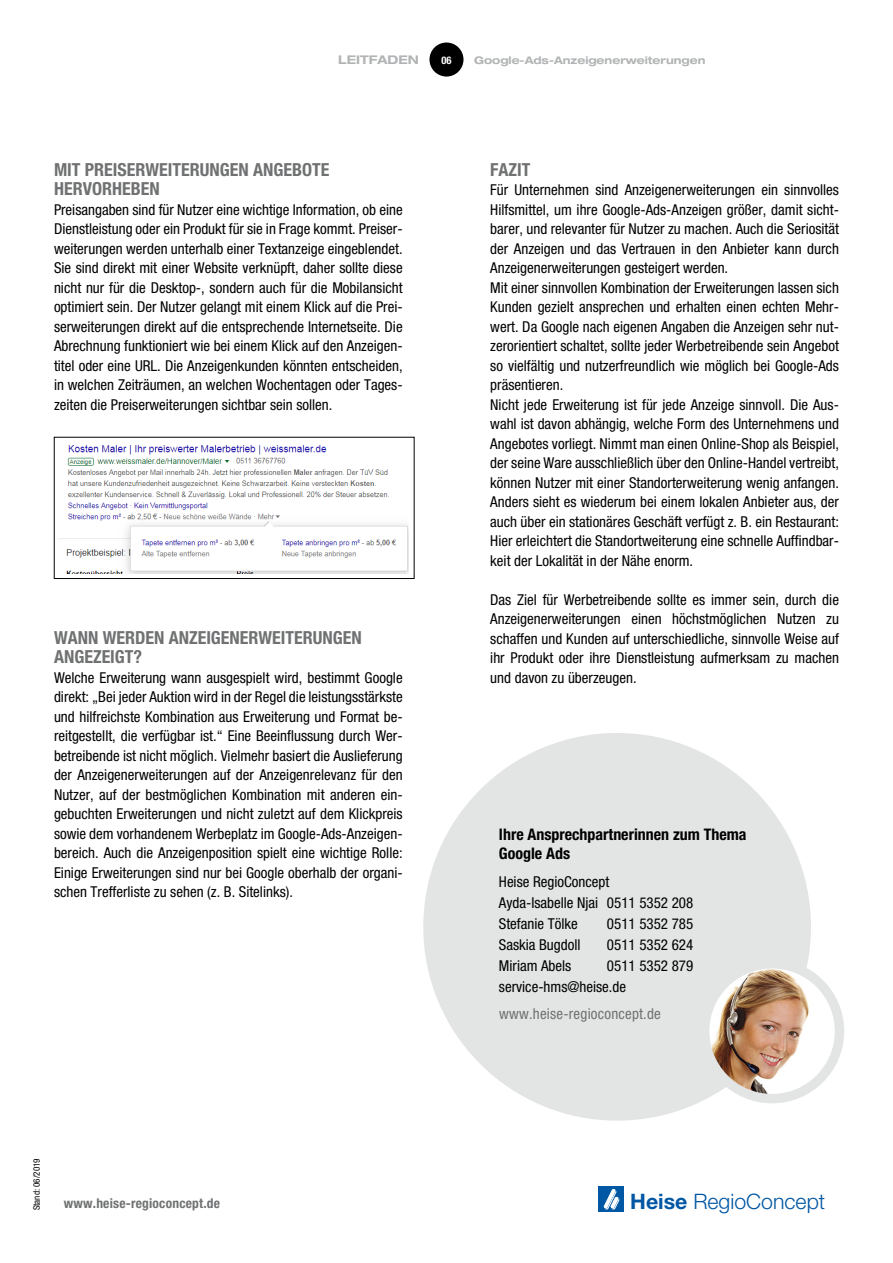
<style>
.page{position:relative;width:893px;height:1263px;background:#fff}
.page>*{position:absolute;margin:0;border:0;box-sizing:border-box;transform-origin:0 0}
.t1{font:300 21.3px "Helvetica Neue";color:#0057a3}
.t2{font:700 condensed 18px/19.5px "Helvetica Neue";color:#707172}
.t3{font:700 condensed 15.9px "Helvetica Neue";color:#000}
.t4{font:condensed 15px/19.5px "Helvetica Neue";color:#000;text-align:justify}
.t5{font:condensed 15px "Helvetica Neue";letter-spacing:.015em;color:#707172}
.t6{font:700 condensed 13.5px "Helvetica Neue";letter-spacing:.015em;color:#707172}
.t7{font:700 expanded 12px "Helvetica Neue";color:#b1b3b4}
.t8{font:700 expanded 10.5px "Helvetica Neue";color:#b1b3b4}
.t9{font:700 condensed 10.5px "Helvetica Neue";color:#fff}
.t10{font:condensed 9px "Helvetica Neue";color:#000}
.s1{font-weight:700}
</style>
<div class="page">
<div style="left:598px;top:1186px;width:26px;height:26px;background:#0057a3"></div>
<svg style="left:603px;top:1189px;width:17px;height:21px"></svg>
<div style="left:429px;top:43px;width:34px;height:34px;background:#000;border-radius:50%"></div>
<div style="left:54px;top:437px;width:360px;height:142px;border:1px solid #000"></div>
<img style="left:59px;top:445px;width:350px;height:128px">
<div style="left:423px;top:733px;width:388px;height:388px;background:#e3e4e4;border-radius:50%"></div>
<svg style="left:705px;top:964px;width:134px;height:134px"></svg>
<img style="left:711px;top:969px;width:113px;height:129px">
<div style="left:700px;top:959px;width:144px;height:144px;border:9px solid #e3e4e4;border-radius:50%"></div>
<p class="t7" style="left:338px;top:52px;width:82px">LEITFADEN</p>
<p class="t9" style="left:441px;top:54px;width:12px">06</p>
<p class="t8" style="left:474px;top:54px;width:233px">Google-Ads-Anzeigenerweiterungen</p>
<p class="t2" style="left:54px;top:159px;width:277px">MIT PREISERWEITERUNGEN ANGEBOTE<br>HERVORHEBEN</p>
<p class="t4" style="left:54px;top:199px;width:350px">Preisangaben sind für Nutzer eine wichtige Information, ob eine Dienstleistung oder ein Produkt für sie in Frage kommt. Preiser&shy;weiterungen werden unterhalb einer Textanzeige eingeblendet.<br>Sie sind direkt mit einer Website verknüpft, daher sollte diese nicht nur für die Desktop-, sondern auch für die Mobilansicht optimiert sein. Der Nutzer gelangt mit einem Klick auf die Prei&shy;serweiterungen direkt auf die entsprechende Internetseite. Die Abrechnung funktioniert wie bei einem Klick auf den Anzeigen&shy;titel oder eine URL. Die Anzeigenkunden könnten entscheiden, in welchen Zeiträumen, an welchen Wochentagen oder Tages&shy;zeiten die Preiserweiterungen sichtbar sein sollen.</p>
<p class="t2" style="left:54px;top:627px;width:309px">WANN WERDEN ANZEIGENERWEITERUNGEN</p>
<p class="t2" style="left:54px;top:647px;width:90px">ANGEZEIGT?</p>
<p class="t4" style="left:54px;top:667px;width:350px">Welche Erweiterung wann ausgespielt wird, bestimmt Google direkt: „Bei jeder Auktion wird in der Regel die leistungsstärkste und hilfreichste Kombination aus Erweiterung und Format be&shy;reitgestellt, die verfügbar ist.“ Eine Beeinflussung durch Wer&shy;betreibende ist nicht möglich. Vielmehr basiert die Auslieferung der Anzeigenerweiterungen auf der Anzeigenrelevanz für den Nutzer, auf der bestmöglichen Kombination mit anderen ein&shy;gebuchten Erweiterungen und nicht zuletzt auf dem Klickpreis sowie dem vorhandenem Werbeplatz im Google-Ads-Anzeigen&shy;bereich. Auch die Anzeigenposition spielt eine wichtige Rolle:<br>Einige Erweiterungen sind nur bei Google oberhalb der organi&shy;schen Trefferliste zu sehen (z. B. Sitelinks).</p>
<p class="t2" style="left:490px;top:159px;width:42px">FAZIT</p>
<p class="t4" style="left:490px;top:180px;width:350px">Für Unternehmen sind Anzeigenerweiterungen ein sinnvolles Hilfsmittel, um ihre Google-Ads-Anzeigen größer, damit sicht&shy;barer, und relevanter für Nutzer zu machen. Auch die Seriosität der Anzeigen und das Vertrauen in den Anbieter kann durch Anzeigenerweiterungen gesteigert werden.</p>
<p class="t4" style="left:490px;top:277px;width:350px">Mit einer sinnvollen Kombination der Erweiterungen lassen sich Kunden gezielt ansprechen und erhalten einen echten Mehr&shy;wert. Da Google nach eigenen Angaben die Anzeigen sehr nut&shy;zerorientiert schaltet, sollte jeder Werbetreibende sein Angebot so vielfältig und nutzerfreundlich wie möglich bei Google-Ads präsentieren.</p>
<p class="t4" style="left:490px;top:394px;width:350px">Nicht jede Erweiterung ist für jede Anzeige sinnvoll. Die Aus&shy;wahl ist davon abhängig, welche Form des Unternehmens und Angebotes vorliegt. Nimmt man einen Online-Shop als Beispiel, der seine Ware ausschließlich über den Online-Handel vertreibt, können Nutzer mit einer Standorterweiterung wenig anfangen.<br>Anders sieht es wiederum bei einem lokalen Anbieter aus, der auch über ein stationäres Geschäft verfügt z. B. ein Restaurant:<br>Hier erleichtert die Standortweiterung eine schnelle Auffindbar&shy;keit der Lokalität in der Nähe enorm.</p>
<p class="t4" style="left:490px;top:589px;width:350px">Das Ziel für Werbetreibende sollte es immer sein, durch die Anzeigenerweiterungen einen höchstmöglichen Nutzen zu schaffen und Kunden auf unterschiedliche, sinnvolle Weise auf ihr Produkt oder ihre Dienstleistung aufmerksam zu machen und davon zu überzeugen.</p>
<p class="t3" style="left:499px;top:824px;width:249px">Ihre Ansprechpartnerinnen zum Thema</p>
<p class="t3" style="left:499px;top:844px;width:73px">Google Ads</p>
<p class="t4" style="left:499px;top:871px;width:112px">Heise RegioConcept</p>
<p class="t4" style="left:499px;top:892px;width:196px">Ayda-Isabelle Njai 0511 5352 208</p>
<p class="t4" style="left:499px;top:913px;width:80px">Stefanie Tölke</p>
<p class="t4" style="left:607px;top:913px;width:88px">0511 5352 785</p>
<p class="t4" style="left:499px;top:934px;width:83px">Saskia Bugdoll</p>
<p class="t4" style="left:607px;top:934px;width:88px">0511 5352 624</p>
<p class="t4" style="left:499px;top:955px;width:74px">Miriam Abels</p>
<p class="t4" style="left:607px;top:955px;width:88px">0511 5352 879</p>
<p class="t4" style="left:499px;top:976px;width:129px">service-hms@heise.de</p>
<p class="t5" style="left:499px;top:1005px;width:163px">www.heise-regioconcept.de</p>
<p class="t10" style="left:32px;top:1210px;width:53px;rotate:-90deg">Stand: 06/2019</p>
<p class="t6" style="left:64px;top:1195px;width:158px">www.heise-regioconcept.de</p>
<p class="t1" style="left:630px;top:1188px;width:196px"><span class="s1">Heise</span> RegioConcept</p>
</div>
